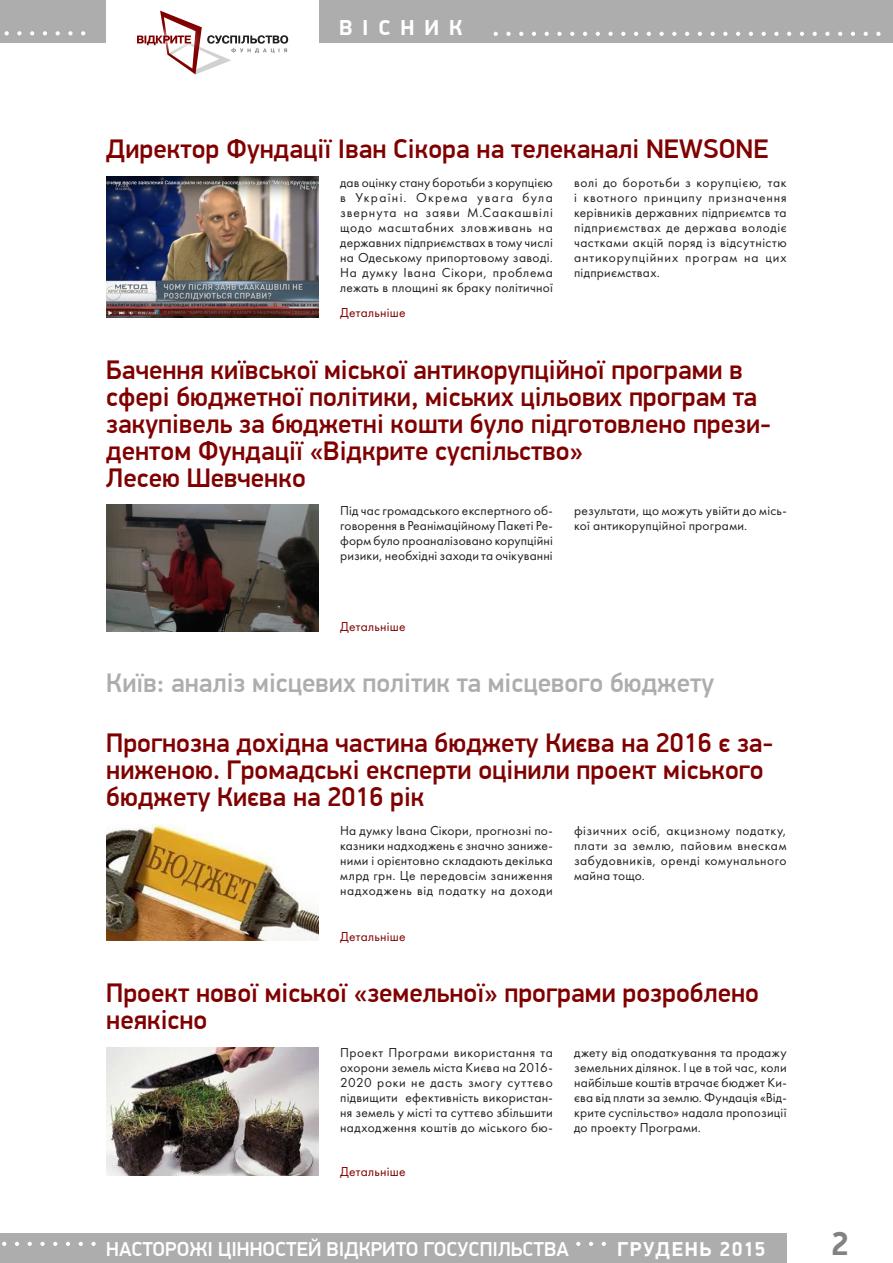
<style>
.page{position:relative;width:893px;height:1263px;background:#fff}
.page>*{position:absolute;margin:0;border:0;box-sizing:border-box;transform-origin:0 0}
.t1{font:700 33px "PF Din Display Pro";color:#828282}
.подзаголовок{font:500 27px/27px "PF Din Display Pro";color:#800000}
.подзаголовок-2{font:500 27px "PF Din Display Pro";color:#adadad}
.t2{font:700 21.75px "PF Din Display Pro";letter-spacing:.455em;color:#fff}
.t3{font:500 20.25px "PF Din Display Pro";color:#fff}
.t4{font:700 20.25px "PF Din Display Pro";letter-spacing:.075em;color:#fff}
.основной{font:13.5px/15px "Futura New";letter-spacing:.025em;color:#231f20;text-align:justify}
.основной-2{font:13.5px "Futura New";letter-spacing:.02em;color:#800000}
</style>
<div class="page">
<div style="left:0;top:0;width:893px;height:43px;background:#adadad"></div>
<div style="left:0;top:1233px;width:787px;height:30px;background:#adadad"></div>
<div style="left:106px;top:0;width:213px;height:85px;background:#fff"></div>
<svg style="left:876px;top:32px;width:5px;height:4px"></svg>
<svg style="left:864px;top:32px;width:4px;height:4px"></svg>
<svg style="left:851px;top:32px;width:4px;height:4px"></svg>
<svg style="left:838px;top:32px;width:4px;height:4px"></svg>
<svg style="left:825px;top:32px;width:5px;height:4px"></svg>
<svg style="left:812px;top:32px;width:5px;height:4px"></svg>
<svg style="left:800px;top:32px;width:4px;height:4px"></svg>
<svg style="left:787px;top:32px;width:4px;height:4px"></svg>
<svg style="left:774px;top:32px;width:4px;height:4px"></svg>
<svg style="left:761px;top:32px;width:5px;height:4px"></svg>
<svg style="left:749px;top:32px;width:4px;height:4px"></svg>
<svg style="left:736px;top:32px;width:4px;height:4px"></svg>
<svg style="left:723px;top:32px;width:4px;height:4px"></svg>
<svg style="left:710px;top:32px;width:5px;height:4px"></svg>
<svg style="left:698px;top:32px;width:4px;height:4px"></svg>
<svg style="left:685px;top:32px;width:4px;height:4px"></svg>
<svg style="left:672px;top:32px;width:4px;height:4px"></svg>
<svg style="left:659px;top:32px;width:5px;height:4px"></svg>
<svg style="left:647px;top:32px;width:4px;height:4px"></svg>
<svg style="left:634px;top:32px;width:4px;height:4px"></svg>
<svg style="left:621px;top:32px;width:4px;height:4px"></svg>
<svg style="left:608px;top:32px;width:5px;height:4px"></svg>
<svg style="left:596px;top:32px;width:4px;height:4px"></svg>
<svg style="left:583px;top:32px;width:4px;height:4px"></svg>
<svg style="left:570px;top:32px;width:4px;height:4px"></svg>
<svg style="left:557px;top:32px;width:5px;height:4px"></svg>
<svg style="left:545px;top:32px;width:4px;height:4px"></svg>
<svg style="left:532px;top:32px;width:4px;height:4px"></svg>
<svg style="left:519px;top:32px;width:4px;height:4px"></svg>
<svg style="left:506px;top:32px;width:5px;height:4px"></svg>
<svg style="left:494px;top:32px;width:4px;height:4px"></svg>
<svg style="left:81px;top:31px;width:4px;height:4px"></svg>
<svg style="left:68px;top:31px;width:5px;height:4px"></svg>
<svg style="left:56px;top:31px;width:4px;height:4px"></svg>
<svg style="left:43px;top:31px;width:4px;height:4px"></svg>
<svg style="left:30px;top:31px;width:4px;height:4px"></svg>
<svg style="left:17px;top:31px;width:5px;height:4px"></svg>
<svg style="left:5px;top:31px;width:4px;height:4px"></svg>
<svg style="left:137px;top:11px;width:151px;height:63px"></svg>
<svg style="left:602px;top:1242px;width:4px;height:4px"></svg>
<svg style="left:589px;top:1242px;width:4px;height:4px"></svg>
<svg style="left:576px;top:1242px;width:4px;height:4px"></svg>
<svg style="left:91px;top:1242px;width:5px;height:4px"></svg>
<svg style="left:79px;top:1242px;width:4px;height:4px"></svg>
<svg style="left:66px;top:1242px;width:4px;height:4px"></svg>
<svg style="left:53px;top:1242px;width:4px;height:4px"></svg>
<svg style="left:40px;top:1242px;width:5px;height:4px"></svg>
<svg style="left:28px;top:1242px;width:4px;height:4px"></svg>
<svg style="left:15px;top:1242px;width:4px;height:4px"></svg>
<svg style="left:2px;top:1242px;width:4px;height:4px"></svg>
<img style="left:106px;top:177px;width:213px;height:140px">
<img style="left:106px;top:505px;width:213px;height:126px">
<img style="left:106px;top:825px;width:213px;height:116px">
<img style="left:106px;top:1047px;width:212px;height:129px">
<h3 class="t2" style="left:339px;top:15px;width:125px">ВІСНИК</h3>
<p class="подзаголовок" style="left:106px;top:136px;width:664px">Директор Фундації Іван Сікора на телеканалі NEWSONE</p>
<p class="основной" style="left:340px;top:174px;width:214px">дав оцінку стану боротьби з корупцією в Україні. Окрема увага була звернута на заяви М.Саакашвілі щодо масштабних зловживань на державних підприємствах в тому числі на Одеському припортовому заводі.<br>На думку Івана Сікори, проблема лежать в площині як браку політичної</p>
<p class="основной" style="left:574px;top:174px;width:214px">волі до боротьби з корупцією, так і квотного принципу призначення керівників державних підприємтсв та підприємствах де держава володіє частками акцій поряд із відсутністю антикорупційних програм на цих підприємствах.</p>
<p class="основной-2" style="left:340px;top:305px;width:67px">Детальніше</p>
<p class="подзаголовок" style="left:106px;top:356px;width:666px">Бачення київської міської антикорупційної програми в сфері бюджетної політики, міських цільових програм та закупівель за бюджетні кошти було підготовлено прези&shy;дентом Фундації «Відкрите суспільство»<br>Лесею Шевченко</p>
<p class="основной" style="left:340px;top:503px;width:214px">Під час громадського експертного об&shy;говорення в Реанімаційному Пакеті Ре&shy;форм було проаналізовано корупційні ризики, необхідні заходи та очікуванні</p>
<p class="основной" style="left:574px;top:503px;width:214px">результати, що можуть увійти до місь&shy;кої антикорупційної програми.</p>
<p class="основной-2" style="left:340px;top:619px;width:67px">Детальніше</p>
<p class="подзаголовок-2" style="left:106px;top:667px;width:609px">Київ: аналіз місцевих політик та місцевого бюджету</p>
<p class="подзаголовок" style="left:106px;top:730px;width:669px">Прогнозна дохідна частина бюджету Києва на 2016 є за&shy;ниженою. Громадські експерти оцінили проект міського бюджету Києва на 2016 рік</p>
<p class="основной" style="left:340px;top:823px;width:214px">На думку Івана Сікори, прогнозні по&shy;казники надходжень є значно заниже&shy;ними і орієнтовно складають декілька млрд грн. Це передовсім заниження надходжень від податку на доходи</p>
<p class="основной" style="left:574px;top:823px;width:214px">фізичних осіб, акцизному податку, плати за землю, пайовим внескам забудовників, оренді комунального майна тощо.</p>
<p class="основной-2" style="left:340px;top:928px;width:67px">Детальніше</p>
<p class="подзаголовок" style="left:106px;top:980px;width:654px">Проект нової міської «земельної» програми розроблено неякісно</p>
<p class="основной" style="left:340px;top:1045px;width:214px">Проект Програми використання та охорони земель міста Києва на 2016- 2020 роки не дасть змогу суттєво підвищити ефективність використан&shy;ня земель у місті та суттєво збільшити надходження коштів до міського бю-</p>
<p class="основной" style="left:574px;top:1045px;width:214px">джету від оподаткування та продажу земельних ділянок. І це в той час, коли найбільше коштів втрачає бюджет Ки&shy;єва від плати за землю. Фундація «Від&shy;крите суспільство» надала пропозиції до проекту Програми.</p>
<p class="основной-2" style="left:340px;top:1163px;width:67px">Детальніше</p>
<h3 class="t3" style="left:106px;top:1237px;width:464px">НАСТОРОЖІ ЦІННОСТЕЙ ВІДКРИТО ГОСУСПІЛЬСТВА</h3>
<h3 class="t4" style="left:617px;top:1236px;width:150px">ГРУДЕНЬ 2015</h3>
<h1 class="t1" style="left:831px;top:1224px;width:19px">2</h1>
</div>
